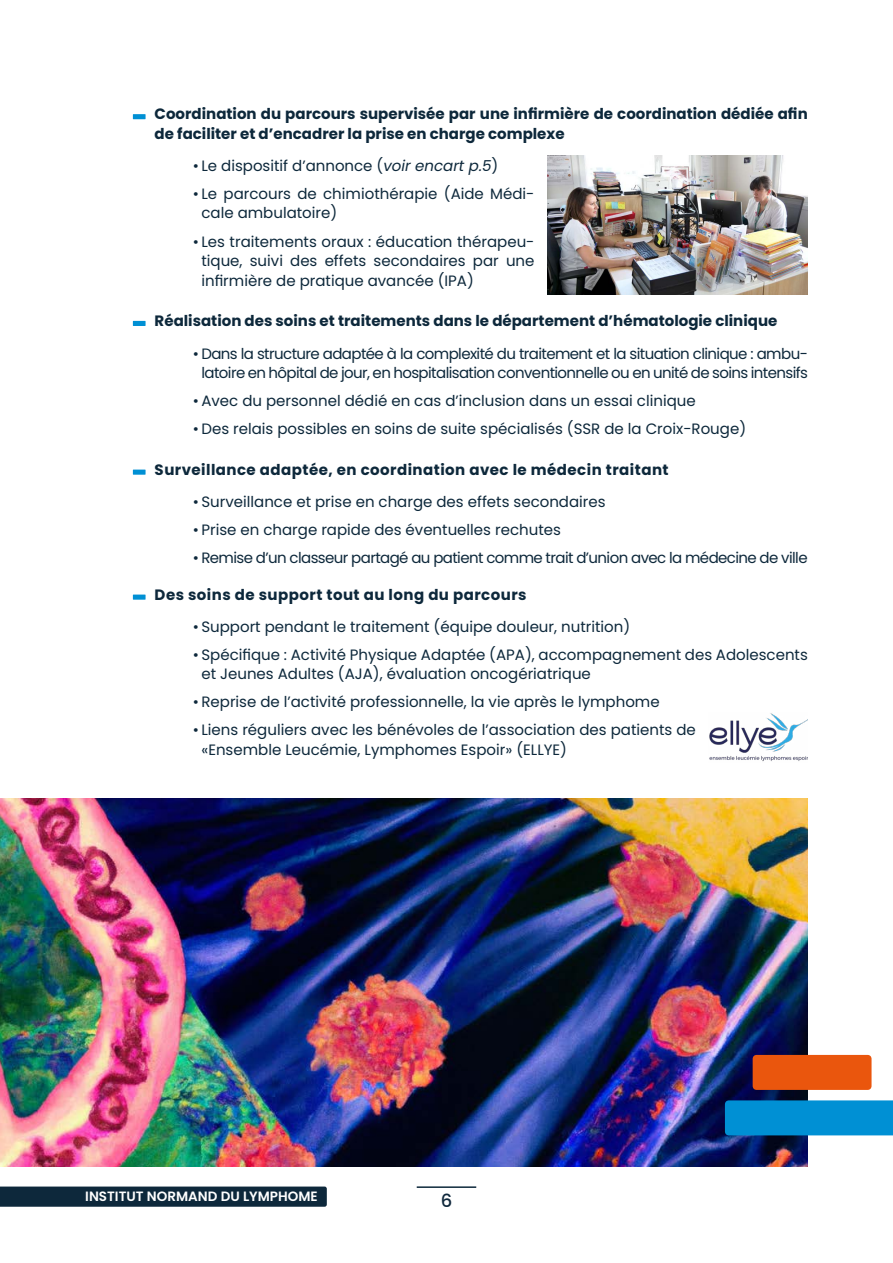
<style>
.page{position:relative;width:893px;height:1263px;background:#fff}
.page>*{position:absolute;margin:0;border:0;box-sizing:border-box;transform-origin:0 0}
.t1{font:500 18px "Poppins";color:#0f283c}
.t2{font:15px/19.5px "Poppins";color:#0d283b}
.t3{font:15px/19.5px "Poppins";letter-spacing:-.04em;color:#0d283b;text-align:center}
.t4{font:700 15px/19.5px "Poppins";color:#0d283b}
.t5{font:700 15px "Poppins";letter-spacing:.03em;color:#0d283b}
.t6{font:600 13.5px "Poppins";color:#fff}
.s1{font-style:italic}
</style>
<div class="page">
<svg style="left:0;top:1186px;width:327px;height:21px;background:#163042"></svg>
<hr style="left:417px;top:1186px;width:59px;height:2px;background:#0d283b">
<img style="left:0;top:798px;width:808px;height:368px">
<div style="left:725px;top:1100px;width:168px;height:35px;background:#0090d4"></div>
<div style="left:753px;top:1055px;width:118px;height:35px;background:#ea560d;border-radius:4px"></div>
<div style="left:133px;top:114px;width:13px;height:5px;background:#0090d4"></div>
<div style="left:133px;top:321px;width:13px;height:5px;background:#0090d4"></div>
<div style="left:133px;top:470px;width:13px;height:5px;background:#0090d4"></div>
<div style="left:133px;top:595px;width:13px;height:5px;background:#0090d4"></div>
<img style="left:709px;top:713px;width:99px;height:49px">
<img style="left:547px;top:155px;width:261px;height:139px">
<p class="t4" style="left:155px;top:104px;width:655px">Coordination du parcours supervisée par une infirmière de coordination dédiée afin de faciliter et d’encadrer la prise en charge complexe</p>
<p class="t2" style="left:193px;top:156px;width:307px">• Le dispositif d’annonce (<span class="s1">voir encart p.5</span>)</p>
<p class="t2" style="left:201px;top:184px;width:335px;text-indent:-9px">• Le parcours de chimiothérapie (Aide Médi&shy;cale ambulatoire)</p>
<p class="t2" style="left:201px;top:232px;width:335px;text-align:justify;text-indent:-9px">• Les traitements oraux : éducation thérapeu&shy;tique, suivi des effets secondaires par une infirmière de pratique avancée (IPA)</p>
<p class="t4" style="left:155px;top:311px;width:624px">Réalisation des soins et traitements dans le département d’hématologie clinique</p>
<p class="t3" style="left:193px;top:344px;width:616px">• Dans la structure adaptée à la complexité du traitement et la situation clinique : ambu&shy;latoire en hôpital de jour, en hospitalisation conventionnelle ou en unité de soins intensifs</p>
<p class="t2" style="left:193px;top:391px;width:504px">• Avec du personnel dédié en cas d’inclusion dans un essai clinique</p>
<p class="t2" style="left:193px;top:419px;width:555px">• Des relais possibles en soins de suite spécialisés (SSR de la Croix-Rouge)</p>
<p class="t5" style="left:155px;top:461px;width:515px">Surveillance adaptée, en coordination avec le médecin traitant</p>
<p class="t2" style="left:193px;top:492px;width:414px">• Surveillance et prise en charge des effets secondaires</p>
<p class="t2" style="left:193px;top:520px;width:369px">• Prise en charge rapide des éventuelles rechutes</p>
<p class="t3" style="left:193px;top:548px;width:616px">• Remise d’un classeur partagé au patient comme trait d’union avec la médecine de ville</p>
<p class="t5" style="left:155px;top:586px;width:373px">Des soins de support tout au long du parcours</p>
<p class="t2" style="left:193px;top:617px;width:439px">• Support pendant le traitement (équipe douleur, nutrition)</p>
<p class="t2" style="left:201px;top:645px;width:608px;text-indent:-9px">• Spécifique : Activité Physique Adaptée (APA), accompagnement des Adolescents et Jeunes Adultes (AJA), évaluation oncogériatrique</p>
<p class="t2" style="left:193px;top:692px;width:468px">• Reprise de l’activité professionnelle, la vie après le lymphome</p>
<p class="t2" style="left:201px;top:720px;width:496px;text-indent:-9px">• Liens réguliers avec les bénévoles de l’association des patients de «Ensemble Leucémie, Lymphomes Espoir» (ELLYE)</p>
<p class="t6" style="left:85px;top:1188px;width:234px">INSTITUT NORMAND DU LYMPHOME</p>
<p class="t1" style="left:441px;top:1190px;width:13px">6</p>
</div>
